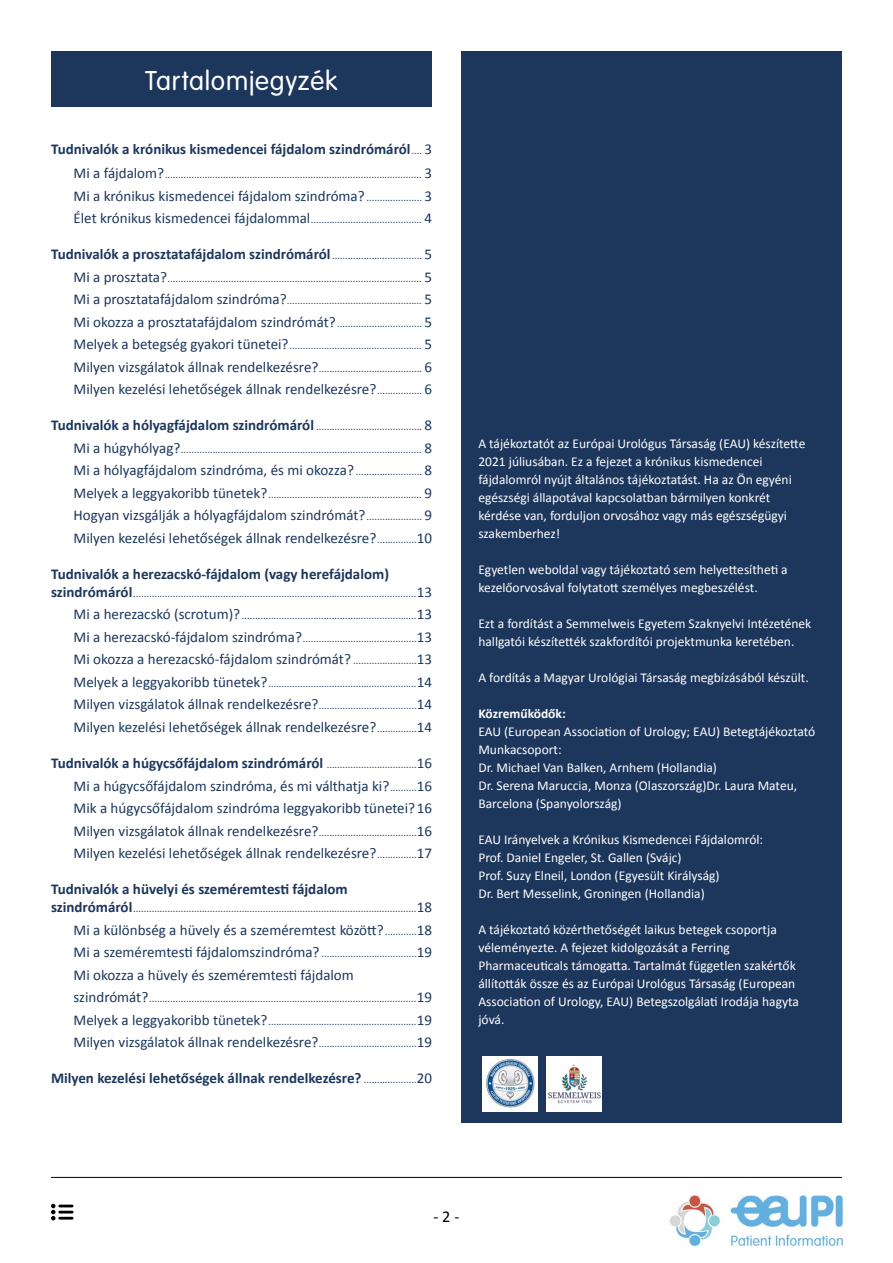
<style>
.page{position:relative;width:893px;height:1263px;background:#fff}
.page>*{position:absolute;margin:0;border:0;box-sizing:border-box;transform-origin:0 0}
.t1{font:300 28.5px "VAG Rundschrift D";letter-spacing:.025em;color:#fff}
.t2{font:16.5px "Calibri";color:#000}
.t3{font:15px/22.5px "Calibri";color:#1c365c}
.t4{font:700 15px "Calibri";color:#1c365c}
.t5{font:13.5px/18px "Calibri";color:#fff}
.t6{font:700 13.5px "Calibri";color:#fff}
.t7{font:10.5px/22.5px "Calibri";color:#1c365c}
.s1{font-weight:400;font-size:10.5px}
.s2{font-weight:400}
.s3{font-size:15px}
.s4{font-size:10.5px}
.s5{font-weight:700;font-size:15px}
.s6{font-weight:700}
</style>
<div class="page">
<hr style="left:51px;top:1177px;width:791px;height:1px;background:#000">
<svg style="left:51px;top:1204px;width:21px;height:16px"></svg>
<img style="left:670px;top:1195px;width:174px;height:53px">
<div style="left:51px;top:51px;width:381px;height:55px;background:#1c365c"></div>
<div style="left:461px;top:51px;width:381px;height:1072px;background:#1c365c"></div>
<img style="left:483px;top:1056px;width:55px;height:55px">
<div style="left:547px;top:1056px;width:55px;height:55px;background:#fff"></div>
<img style="left:548px;top:1064px;width:53px;height:40px">
<h1 class="t1" style="left:145px;top:65px;width:194px">Tartalomjegyzék</h1>
<h3 class="t4" style="left:51px;top:139px;width:383px">Tudnivalók a krónikus kismedencei fájdalom szindrómáról<span class="s1">....</span> <span class="s2">3</span></h3>
<p class="t7" style="left:74px;top:163px;width:360px"><span class="s3">Mi a fájdalom?</span>................................................................................................. <span class="s3">3</span></p>
<h3 class="t3" style="left:74px;top:184px;width:360px">Mi a krónikus kismedencei fájdalom szindróma? <span class="s4">.....................</span> 3</h3>
<p class="t7" style="left:74px;top:208px;width:360px"><span class="s3">Élet krónikus kismedencei fájdalommal</span>.......................................... <span class="s3">4</span></p>
<h3 class="t4" style="left:51px;top:244px;width:382px">Tudnivalók a prosztatafájdalom szindrómáról <span class="s1">..................................</span> <span class="s2">5</span></h3>
<p class="t7" style="left:74px;top:267px;width:360px"><span class="s3">Mi a prosztata?</span>................................................................................................ <span class="s3">5<br>Mi a prosztatafájdalom szindróma?</span>................................................... <span class="s3">5</span></p>
<h3 class="t3" style="left:74px;top:310px;width:360px">Mi okozza a prosztatafájdalom szindrómát?<span class="s4">................................</span> 5</h3>
<p class="t7" style="left:74px;top:334px;width:360px"><span class="s3">Melyek a betegség gyakori tünetei?</span>.................................................. <span class="s3">5<br>Milyen vizsgálatok állnak rendelkezésre?</span>....................................... <span class="s3">6</span></p>
<h3 class="t3" style="left:74px;top:378px;width:360px">Milyen kezelési lehetőségek állnak rendelkezésre?<span class="s4">.................</span> 6</h3>
<p class="t7" style="left:51px;top:415px;width:382px;text-align:right"><span class="s5">Tudnivalók a hólyagfájdalom szindrómáról</span> ........................................ <span class="s3">8<br>Mi a húgyhólyag?</span>........................................................................................... <span class="s3">8</span></p>
<h3 class="t3" style="left:74px;top:459px;width:360px">Mi a hólyagfájdalom szindróma, és mi okozza? <span class="s4">.........................</span> 8</h3>
<p class="t7" style="left:74px;top:483px;width:360px"><span class="s3">Melyek a leggyakoribb tünetek?</span>.......................................................... <span class="s3">9</span></p>
<h3 class="t3" style="left:74px;top:504px;width:360px">Hogyan vizsgálják a hólyagfájdalom szindrómát?<span class="s4">.....................</span> 9<br>Milyen kezelési lehetőségek állnak rendelkezésre?<span class="s4">...............</span>10</h3>
<h3 class="t4" style="left:51px;top:563px;width:339px">Tudnivalók a herezacskó-fájdalom (vagy herefájdalom)</h3>
<p class="t7" style="left:74px;top:582px;width:360px;text-align:justify;text-indent:-22px"><span class="s5">szindrómáról</span>...........................................................................................................<span class="s3">13<br>Mi a herezacskó (scrotum)?</span> ..................................................................<span class="s3">13<br>Mi a herezacskó-fájdalom szindróma?</span>...........................................<span class="s3">13</span></p>
<h3 class="t3" style="left:74px;top:648px;width:360px">Mi okozza a herezacskó-fájdalom szindrómát? <span class="s4">........................</span>13</h3>
<p class="t7" style="left:74px;top:672px;width:360px"><span class="s3">Melyek a leggyakoribb tünetek?</span>........................................................<span class="s3">14</span></p>
<h3 class="t3" style="left:74px;top:693px;width:360px">Milyen vizsgálatok állnak rendelkezésre?<span class="s4">.....................................</span>14<br>Milyen kezelési lehetőségek állnak rendelkezésre?<span class="s4">...............</span>14</h3>
<p class="t3" style="left:74px;top:751px;width:360px;text-align:justify;text-indent:-22px"><span class="s6">Tudnivalók a húgycsőfájdalom szindrómáról</span> <span class="s4">..................................</span>16<br>Mi a húgycsőfájdalom szindróma, és mi válthatja ki?<span class="s4">..........</span>16<br>Mik a húgycsőfájdalom szindróma leggyakoribb tünetei?16<br>Milyen vizsgálatok állnak rendelkezésre?<span class="s4">.....................................</span>16<br>Milyen kezelési lehetőségek állnak rendelkezésre?<span class="s4">...............</span>17</p>
<h3 class="t4" style="left:51px;top:878px;width:298px">Tudnivalók a hüvelyi és szeméremtesti fájdalom</h3>
<p class="t7" style="left:51px;top:897px;width:382px"><span class="s5">szindrómáról</span>...........................................................................................................<span class="s3">18</span></p>
<h3 class="t3" style="left:74px;top:918px;width:360px;text-align:justify">Mi a különbség a hüvely és a szeméremtest között?<span class="s4">............</span>18<br>Mi a szeméremtesti fájdalomszindróma? <span class="s4">....................................</span>19<br>Mi okozza a hüvely és szeméremtesti fájdalom</h3>
<p class="t7" style="left:74px;top:987px;width:360px"><span class="s3">szindrómát?</span>.....................................................................................................<span class="s3">19<br>Melyek a leggyakoribb tünetek?</span>........................................................<span class="s3">19</span></p>
<h3 class="t3" style="left:74px;top:1030px;width:360px">Milyen vizsgálatok állnak rendelkezésre?<span class="s4">.....................................</span>19</h3>
<h3 class="t4" style="left:51px;top:1067px;width:382px">Milyen kezelési lehetőségek állnak rendelkezésre? <span class="s1">....................</span><span class="s2">20</span></h3>
<p class="t5" style="left:478px;top:434px;width:328px">A tájékoztatót az Európai Urológus Társaság (EAU) készítette 2021 júliusában. Ez a fejezet a krónikus kismedencei fájdalomról nyújt általános tájékoztatást. Ha az Ön egyéni egészségi állapotával kapcsolatban bármilyen konkrét kérdése van, forduljon orvosához vagy más egészségügyi szakemberhez!</p>
<p class="t5" style="left:478px;top:560px;width:311px">Egyetlen weboldal vagy tájékoztató sem helyettesítheti a kezelőorvosával folytatott személyes megbeszélést.</p>
<p class="t5" style="left:478px;top:614px;width:335px">Ezt a fordítást a Semmelweis Egyetem Szaknyelvi Intézetének hallgatói készítették szakfordítói projektmunka keretében.</p>
<p class="t5" style="left:478px;top:668px;width:332px">A fordítás a Magyar Urológiai Társaság megbízásából készült.</p>
<p class="t6" style="left:478px;top:703px;width:89px">Közreműködők:</p>
<p class="t5" style="left:478px;top:722px;width:338px">EAU (European Association of Urology; EAU) Betegtájékoztató Munkacsoport:<br>Dr. Michael Van Balken, Arnhem (Hollandia)<br>Dr. Serena Maruccia, Monza (Olaszország)Dr. Laura Mateu, Barcelona (Spanyolország)</p>
<p class="t5" style="left:478px;top:830px;width:286px">EAU Irányelvek a Krónikus Kismedencei Fájdalomról:<br>Prof. Daniel Engeler, St. Gallen (Svájc)<br>Prof. Suzy Elneil, London (Egyesült Királyság)<br>Dr. Bert Messelink, Groningen (Hollandia)</p>
<p class="t5" style="left:478px;top:920px;width:322px">A tájékoztató közérthetőségét laikus betegek csoportja véleményezte. A fejezet kidolgozását a Ferring Pharmaceuticals támogatta. Tartalmát független szakértők állították össze és az Európai Urológus Társaság (European Association of Urology, EAU) Betegszolgálati Irodája hagyta jóvá.</p>
<h2 class="t2" style="left:433px;top:1205px;width:27px">- 2 -</h2>
</div>
